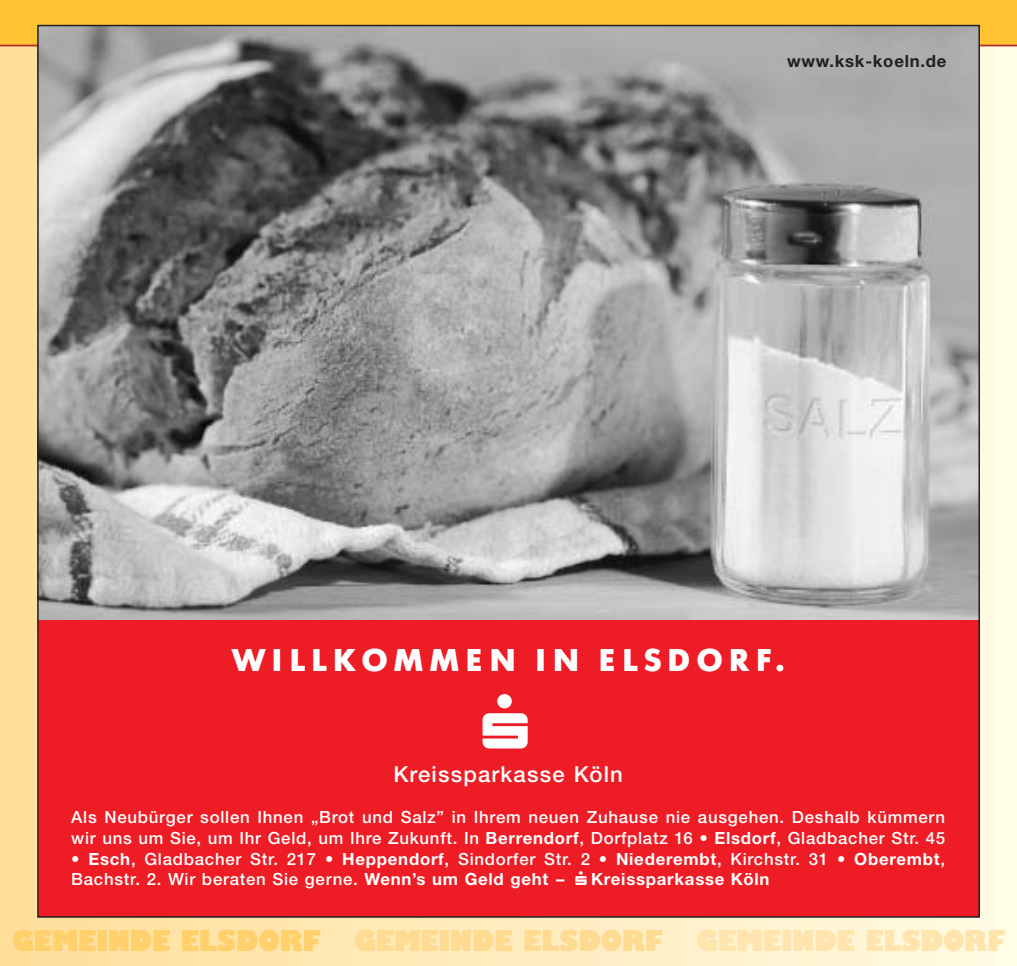
<style>
.page{position:relative;width:1017px;height:966px;background:#fff}
.page>*{position:absolute;margin:0;border:0;box-sizing:border-box;transform-origin:0 0}
.t1{font:66.15px "DSV4 Helvetica Neue Md";color:#fff}
.t2{font:31.5px "Gill Kayo D";letter-spacing:.015em;color:#ffd06c;scale:.92 1}
.t3{font:700 31.15px "DSV4 Futura";letter-spacing:.2em;color:#fff}
.t4{font:22.05px "DSV4 Helvetica Neue Md";letter-spacing:.055em;color:#fff}
.t5{font:16.8px/20.7px "DSV4 Helvetica Neue Md";letter-spacing:.045em;color:#fff}
.t6{font:700 16.8px "DSV4 Helvetica Neue";letter-spacing:.045em;color:#fff}
.t7{font:700 16.8px "DSV4 Helvetica Neue";letter-spacing:.045em;color:#231f1f}
.s1{font-family:"DSV4 Helvetica Neue";font-weight:700}
.s2{font-family:"DSV4 Helvetica Neue Md";font-weight:400}
.s3{color:#ffdb92}
.s4{color:#ffe4ad}
</style>
<div class="page">
<div style="left:1006px;top:0;width:11px;height:966px;background:#fffde5"></div>
<div style="left:994px;top:0;width:13px;height:966px;background:#fffde4"></div>
<div style="left:982px;top:0;width:13px;height:966px;background:#fffbe2"></div>
<svg style="left:970px;top:0;width:13px;height:966px;fill:#fffbe2"></svg>
<div style="left:957px;top:0;width:13px;height:966px;background:#fffae0"></div>
<div style="left:945px;top:0;width:13px;height:966px;background:#fffadf"></div>
<div style="left:933px;top:0;width:13px;height:966px;background:#fff9df"></div>
<div style="left:921px;top:0;width:13px;height:966px;background:#fff8dd"></div>
<div style="left:909px;top:0;width:13px;height:966px;background:#fff8dd"></div>
<div style="left:897px;top:0;width:12px;height:966px;background:#fff8dc"></div>
<div style="left:884px;top:0;width:13px;height:966px;background:#fff7db"></div>
<div style="left:872px;top:0;width:13px;height:966px;background:#fff7da"></div>
<div style="left:860px;top:0;width:13px;height:966px;background:#fff6d8"></div>
<div style="left:848px;top:0;width:13px;height:966px;background:#fff6d7"></div>
<div style="left:836px;top:0;width:13px;height:966px;background:#fff6d7"></div>
<div style="left:823px;top:0;width:13px;height:966px;background:#fff6d6"></div>
<div style="left:811px;top:0;width:13px;height:966px;background:#fff6d5"></div>
<div style="left:799px;top:0;width:13px;height:966px;background:#fff6d4"></div>
<div style="left:787px;top:0;width:13px;height:966px;background:#fff4d3"></div>
<div style="left:775px;top:0;width:13px;height:966px;background:#fff4d3"></div>
<div style="left:763px;top:0;width:12px;height:966px;background:#fff3d1"></div>
<div style="left:750px;top:0;width:13px;height:966px;background:#fff3d1"></div>
<div style="left:738px;top:0;width:13px;height:966px;background:#fff3d0"></div>
<div style="left:726px;top:0;width:13px;height:966px;background:#fff2cf"></div>
<div style="left:714px;top:0;width:13px;height:966px;background:#fff2ce"></div>
<div style="left:702px;top:0;width:13px;height:966px;background:#fff2cd"></div>
<div style="left:689px;top:0;width:13px;height:966px;background:#fff1cc"></div>
<div style="left:677px;top:0;width:13px;height:966px;background:#fff1cb"></div>
<div style="left:665px;top:0;width:13px;height:966px;background:#fff0ca"></div>
<div style="left:653px;top:0;width:13px;height:966px;background:#fff0ca"></div>
<div style="left:641px;top:0;width:13px;height:966px;background:#fff0c8"></div>
<div style="left:629px;top:0;width:12px;height:966px;background:#ffefc8"></div>
<div style="left:616px;top:0;width:13px;height:966px;background:#ffefc7"></div>
<div style="left:604px;top:0;width:13px;height:966px;background:#ffeec6"></div>
<div style="left:592px;top:0;width:13px;height:966px;background:#ffeec5"></div>
<div style="left:580px;top:0;width:13px;height:966px;background:#ffeec4"></div>
<div style="left:568px;top:0;width:13px;height:966px;background:#ffeec3"></div>
<div style="left:555px;top:0;width:13px;height:966px;background:#ffeec3"></div>
<div style="left:543px;top:0;width:13px;height:966px;background:#ffeec2"></div>
<div style="left:531px;top:0;width:13px;height:966px;background:#ffedc1"></div>
<div style="left:519px;top:0;width:13px;height:966px;background:#ffedc0"></div>
<div style="left:507px;top:0;width:13px;height:966px;background:#ffecbe"></div>
<div style="left:495px;top:0;width:12px;height:966px;background:#ffecbe"></div>
<div style="left:482px;top:0;width:13px;height:966px;background:#ffecbe"></div>
<div style="left:470px;top:0;width:13px;height:966px;background:#ffebbc"></div>
<div style="left:458px;top:0;width:13px;height:966px;background:#ffebbc"></div>
<div style="left:446px;top:0;width:13px;height:966px;background:#ffebbb"></div>
<div style="left:434px;top:0;width:13px;height:966px;background:#ffebba"></div>
<div style="left:421px;top:0;width:13px;height:966px;background:#ffebb9"></div>
<div style="left:409px;top:0;width:13px;height:966px;background:#ffeab8"></div>
<div style="left:397px;top:0;width:13px;height:966px;background:#ffeab6"></div>
<div style="left:385px;top:0;width:13px;height:966px;background:#ffeab6"></div>
<div style="left:373px;top:0;width:13px;height:966px;background:#ffe9b6"></div>
<div style="left:361px;top:0;width:12px;height:966px;background:#ffe9b4"></div>
<div style="left:348px;top:0;width:13px;height:966px;background:#ffe9b4"></div>
<div style="left:336px;top:0;width:13px;height:966px;background:#ffe8b3"></div>
<div style="left:324px;top:0;width:13px;height:966px;background:#ffe8b2"></div>
<div style="left:312px;top:0;width:13px;height:966px;background:#ffe7b1"></div>
<div style="left:300px;top:0;width:13px;height:966px;background:#ffe7b1"></div>
<div style="left:287px;top:0;width:13px;height:966px;background:#ffe7af"></div>
<div style="left:275px;top:0;width:13px;height:966px;background:#ffe6af"></div>
<div style="left:263px;top:0;width:13px;height:966px;background:#ffe6ad"></div>
<div style="left:251px;top:0;width:13px;height:966px;background:#ffe5ad"></div>
<div style="left:239px;top:0;width:13px;height:966px;background:#ffe5ac"></div>
<div style="left:227px;top:0;width:13px;height:966px;background:#ffe5aa"></div>
<div style="left:214px;top:0;width:13px;height:966px;background:#ffe4aa"></div>
<div style="left:202px;top:0;width:13px;height:966px;background:#ffe4aa"></div>
<div style="left:190px;top:0;width:13px;height:966px;background:#ffe4a9"></div>
<div style="left:178px;top:0;width:13px;height:966px;background:#ffe3a7"></div>
<div style="left:166px;top:0;width:13px;height:966px;background:#ffe3a7"></div>
<div style="left:154px;top:0;width:12px;height:966px;background:#ffe3a6"></div>
<div style="left:141px;top:0;width:13px;height:966px;background:#ffe2a4"></div>
<div style="left:129px;top:0;width:13px;height:966px;background:#ffe2a4"></div>
<div style="left:117px;top:0;width:13px;height:966px;background:#ffe2a3"></div>
<div style="left:105px;top:0;width:13px;height:966px;background:#ffe2a3"></div>
<div style="left:93px;top:0;width:13px;height:966px;background:#ffe2a1"></div>
<div style="left:80px;top:0;width:13px;height:966px;background:#ffe0a0"></div>
<div style="left:68px;top:0;width:13px;height:966px;background:#ffe09f"></div>
<div style="left:56px;top:0;width:13px;height:966px;background:#ffe09f"></div>
<div style="left:44px;top:0;width:13px;height:966px;background:#ffe09f"></div>
<svg style="left:32px;top:0;width:13px;height:966px;background:#d5bc88"></svg>
<div style="left:20px;top:0;width:12px;height:966px;background:#ffdf9c"></div>
<div style="left:7px;top:0;width:13px;height:966px;background:#ffdf9b"></div>
<div style="left:0;top:0;width:8px;height:966px;background:#ffdf9b"></div>
<div style="left:0;top:0;width:1017px;height:45px;background:#ffc231"></div>
<hr style="left:0;top:45px;width:1017px;height:1px;background:#af292f">
<img style="left:39px;top:27px;width:939px;height:593px">
<div style="left:38px;top:620px;width:941px;height:297px;background:#ee1c24"></div>
<p class="t7" style="left:787px;top:55px;width:161px">www.ksk-koeln.de</p>
<h3 class="t3" style="left:232px;top:648px;width:554px">WILLKOMMEN IN ELSDORF.</h3>
<h1 class="t1" style="left:482px;top:701px;width:53px">º</h1>
<h3 class="t4" style="left:393px;top:766px;width:231px">Kreissparkasse Köln</h3>
<p class="t5" style="left:71px;top:809px;width:875px">Als Neubürger sollen Ihnen „Brot und Salz” in Ihrem neuen Zuhause nie ausgehen. Deshalb kümmern wir uns um Sie, um Ihr Geld, um Ihre Zukunft. In <span class="s1">Berrendorf</span>, Dorfplatz 16 <span class="s1">• Elsdorf</span>, Gladbacher Str. 45</p>
<p class="t5" style="left:71px;top:850px;width:875px"><span class="s1">• Esch</span>, Gladbacher Str. 217 <span class="s1">• Heppendorf</span>, Sindorfer Str. 2 <span class="s1">• Niederembt</span>, Kirchstr. 31 <span class="s1">• Oberembt</span>,</p>
<p class="t6" style="left:71px;top:873px;width:700px"><span class="s2">Bachstr. 2. Wir beraten Sie gerne.</span> Wenn’s um Geld geht – ª Kreissparkasse Köln</p>
<h2 class="t2" style="left:12px;top:929px;width:1080px">GEMEINDE ELSDORF <span class="s3">GEMEINDE ELSDORF</span> <span class="s4">GEMEINDE ELSDORF</span></h2>
</div>
